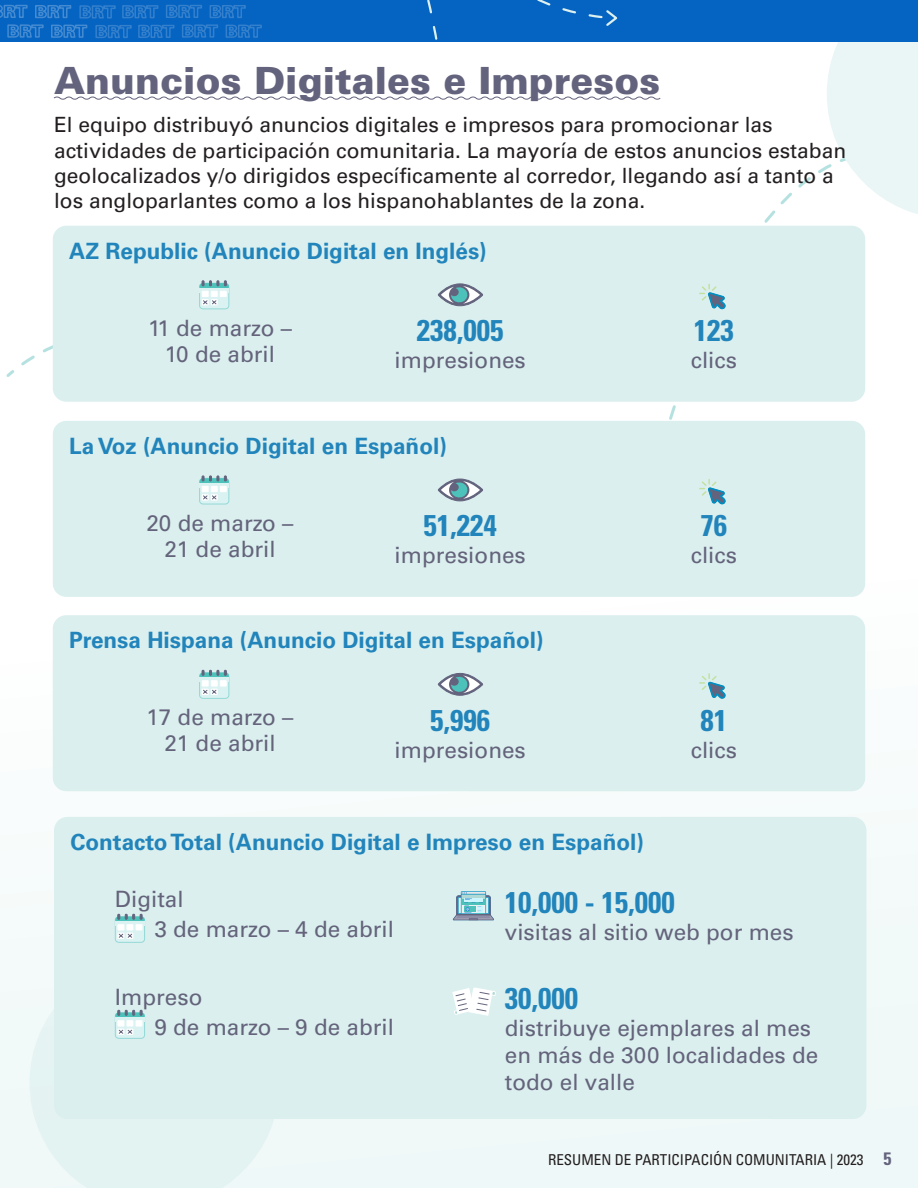
<style>
.page{position:relative;width:918px;height:1188px;background:#fff}
.page>*{position:absolute;margin:0;border:0;box-sizing:border-box;transform-origin:0 0}
.subheading3{font:900 37.5px "Univers LT Std";color:#63637d}
.t1{font:700 condensed 30px "Univers LT Std";color:#2184bb}
.List_Paragraph{font:22.5px/27px "Univers LT Std";color:#64637b}
.subheading5{font:700 22.5px "Univers LT Std";color:#2184bb}
.BLACK_BODY_TEXT{font:21px/25.2px "Univers LT Std";color:#231f20}
.t2{font:condensed 15px "Univers LT Std";color:#231f20}
.s1{font-weight:700;font-size:18px;color:#63637d}
</style>
<div class="page">
<div style="left:0;top:42px;width:918px;height:1146px;background:linear-gradient(to bottom,#fff,#eff8f8)"></div>
<svg style="left:827px;top:42px;width:91px;height:177px"></svg>
<div style="left:0;top:0;width:918px;height:42px;background:#0563c1"></div>
<svg style="left:0;top:0;width:618px;height:40px"></svg>
<svg style="left:53px;top:96px;width:608px;height:5px"></svg>
<div style="left:53px;top:226px;width:812px;height:176px;background:#daefee;border-radius:14px"></div>
<svg style="left:438px;top:284px;width:45px;height:22px"></svg>
<svg style="left:200px;top:283px;width:29px;height:26px"></svg>
<div style="left:199px;top:283px;width:30px;height:26px;border:1px solid #94d9d6;border-radius:3px"></div>
<svg style="left:200px;top:283px;width:29px;height:9px"></svg>
<div style="left:200px;top:288px;width:29px;height:5px;background:#dbf2f2"></div>
<svg style="left:202px;top:280px;width:25px;height:25px"></svg>
<svg style="left:699px;top:284px;width:27px;height:25px"></svg>
<div style="left:53px;top:421px;width:812px;height:176px;background:#daefee;border-radius:14px"></div>
<svg style="left:438px;top:479px;width:45px;height:22px"></svg>
<svg style="left:200px;top:478px;width:29px;height:26px"></svg>
<div style="left:199px;top:478px;width:30px;height:26px;border:1px solid #94d9d6;border-radius:3px"></div>
<svg style="left:200px;top:478px;width:29px;height:9px"></svg>
<div style="left:200px;top:483px;width:29px;height:5px;background:#dbf2f2"></div>
<svg style="left:202px;top:476px;width:25px;height:24px"></svg>
<svg style="left:699px;top:479px;width:27px;height:25px"></svg>
<div style="left:53px;top:615px;width:812px;height:176px;background:#daefee;border-radius:14px"></div>
<svg style="left:438px;top:673px;width:45px;height:22px"></svg>
<div style="left:200px;top:673px;width:29px;height:25px;background:#dbf2f2;border-radius:3px"></div>
<div style="left:199px;top:672px;width:30px;height:27px;border:1px solid #94d9d6;border-radius:3px"></div>
<svg style="left:200px;top:673px;width:29px;height:8px"></svg>
<hr style="left:200px;top:678px;width:29px;height:4px;background:#dbf2f2">
<div style="left:202px;top:689px;width:7px;height:6px;border:1px solid #fff"></div>
<div style="left:211px;top:689px;width:7px;height:6px;border:1px solid #fff"></div>
<div style="left:220px;top:689px;width:7px;height:6px;border:1px solid #dbf2f2"></div>
<svg style="left:202px;top:670px;width:25px;height:24px"></svg>
<svg style="left:699px;top:673px;width:27px;height:26px"></svg>
<div style="left:54px;top:817px;width:812px;height:302px;background:#daefee;border-radius:14px"></div>
<div style="left:115px;top:917px;width:30px;height:25px;background:#dbf2f2;border-radius:3px"></div>
<div style="left:115px;top:916px;width:30px;height:27px;border:1px solid #94d9d6;border-radius:3px"></div>
<svg style="left:115px;top:917px;width:30px;height:8px"></svg>
<hr style="left:115px;top:922px;width:30px;height:4px;background:#dbf2f2">
<svg style="left:117px;top:914px;width:25px;height:25px"></svg>
<svg style="left:453px;top:891px;width:41px;height:29px"></svg>
<div style="left:115px;top:1013px;width:30px;height:25px;background:#dbf2f2;border-radius:3px"></div>
<div style="left:115px;top:1012px;width:30px;height:27px;border:1px solid #94d9d6;border-radius:3px"></div>
<svg style="left:115px;top:1013px;width:30px;height:8px"></svg>
<hr style="left:115px;top:1018px;width:30px;height:4px;background:#dbf2f2">
<svg style="left:117px;top:1010px;width:25px;height:25px"></svg>
<svg style="left:452px;top:987px;width:44px;height:29px"></svg>
<p class="subheading3" style="left:54px;top:57px;width:608px">Anuncios Digitales e Impresos</p>
<p class="BLACK_BODY_TEXT" style="left:54px;top:112px;width:794px">El equipo distribuyó anuncios digitales e impresos para promocionar las actividades de participación comunitaria. La mayoría de estos anuncios estaban geolocalizados y/o dirigidos específicamente al corredor, llegando así a tanto a los angloparlantes como a los hispanohablantes de la zona.</p>
<p class="subheading5" style="left:69px;top:238px;width:419px">AZ Republic (Anuncio Digital en Inglés)</p>
<p class="List_Paragraph" style="left:148px;top:314px;width:146px">11 de marzo –</p>
<p class="List_Paragraph" style="left:165px;top:340px;width:112px">10 de abril</p>
<p class="t1" style="left:417px;top:312px;width:88px">238,005</p>
<p class="List_Paragraph" style="left:395px;top:347px;width:133px">impresiones</p>
<p class="subheading5" style="left:69px;top:433px;width:379px">La Voz (Anuncio Digital en Español)</p>
<p class="List_Paragraph" style="left:146px;top:510px;width:149px">20 de marzo –</p>
<p class="List_Paragraph" style="left:164px;top:535px;width:113px">21 de abril</p>
<p class="t1" style="left:424px;top:507px;width:75px">51,224</p>
<p class="List_Paragraph" style="left:395px;top:542px;width:133px">impresiones</p>
<p class="subheading5" style="left:69px;top:627px;width:476px">Prensa Hispana (Anuncio Digital en Español)</p>
<p class="List_Paragraph" style="left:147px;top:704px;width:148px">17 de marzo –</p>
<p class="List_Paragraph" style="left:164px;top:730px;width:113px">21 de abril</p>
<p class="t1" style="left:430px;top:702px;width:61px">5,996</p>
<p class="List_Paragraph" style="left:395px;top:736px;width:133px">impresiones</p>
<p class="t1" style="left:694px;top:312px;width:41px">123</p>
<p class="List_Paragraph" style="left:691px;top:347px;width:48px">clics</p>
<p class="t1" style="left:701px;top:507px;width:28px">76</p>
<p class="List_Paragraph" style="left:691px;top:542px;width:48px">clics</p>
<p class="t1" style="left:701px;top:702px;width:28px">81</p>
<p class="List_Paragraph" style="left:691px;top:736px;width:48px">clics</p>
<p class="subheading5" style="left:70px;top:829px;width:575px">Contacto Total (Anuncio Digital e Impreso en Español)</p>
<p class="List_Paragraph" style="left:115px;top:886px;width:70px">Digital</p>
<p class="List_Paragraph" style="left:154px;top:916px;width:241px">3 de marzo – 4 de abril</p>
<p class="t1" style="left:505px;top:884px;width:171px">10,000 - 15,000</p>
<p class="List_Paragraph" style="left:505px;top:919px;width:290px">visitas al sitio web por mes</p>
<p class="List_Paragraph" style="left:115px;top:984px;width:89px">Impreso</p>
<p class="List_Paragraph" style="left:154px;top:1014px;width:241px">9 de marzo – 9 de abril</p>
<p class="t1" style="left:505px;top:980px;width:75px">30,000</p>
<p class="List_Paragraph" style="left:505px;top:1015px;width:315px">distribuye ejemplares al mes en más de 300 localidades de todo el valle</p>
<p class="t2" style="left:548px;top:1150px;width:345px">RESUMEN DE PARTICIPACIÓN COMUNITARIA | 2023 <span class="s1">5</span></p>
</div>
